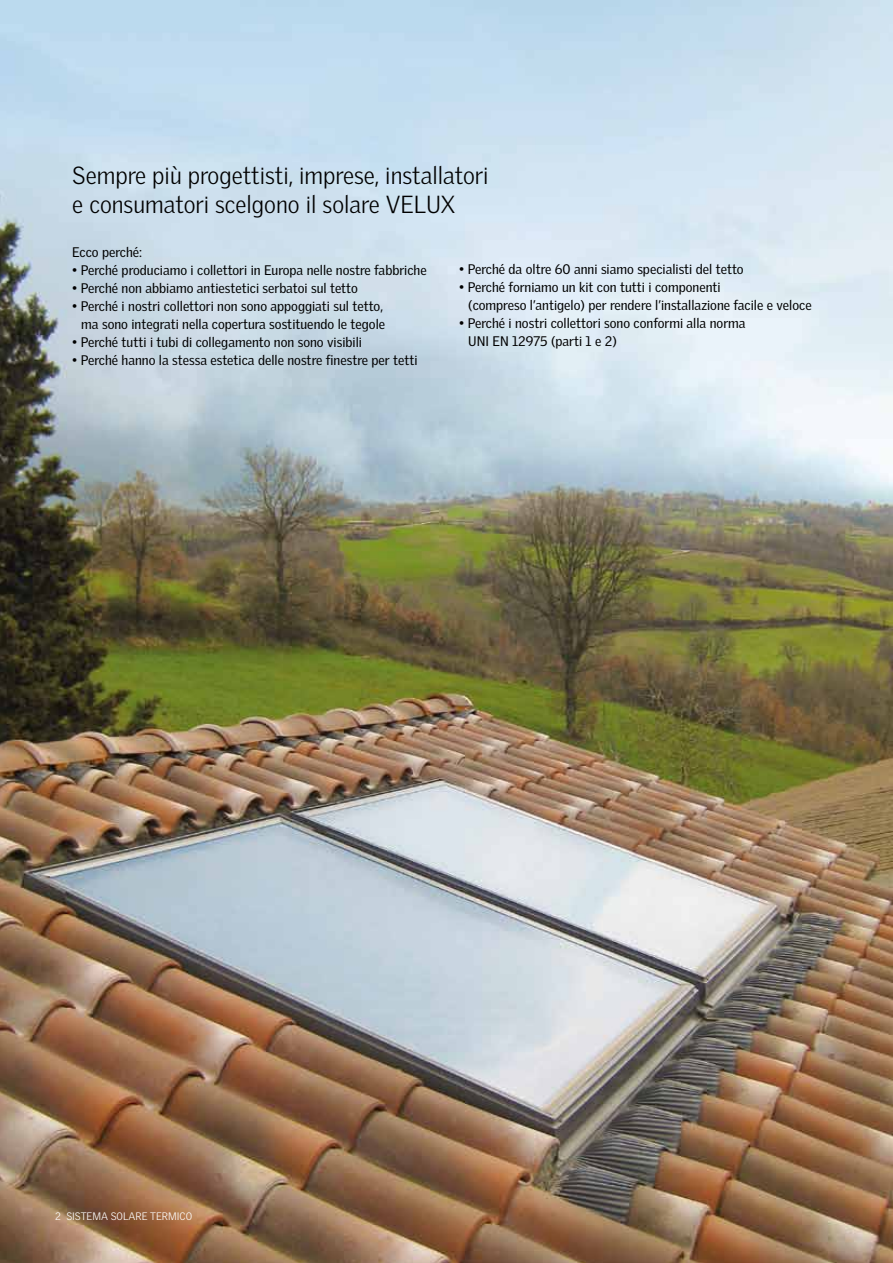
<style>
.page{position:relative;width:893px;height:1263px;background:#fff}
.page>*{position:absolute;margin:0;border:0;box-sizing:border-box;transform-origin:0 0}
.t1{font:300 24px/28.8px "Velux Gothic";color:#000}
.t2{font:13.5px/18px "Velux Gothic";color:#000}
.t3{font:300 10.5px "Velux Gothic";color:#fff}
</style>
<div class="page">
<img style="left:0;top:0;width:893px;height:1263px">
<p class="t1" style="left:72px;top:161px;width:418px">Sempre più progettisti, imprese, installatori e consumatori scelgono il solare VELUX</p>
<p class="t2" style="left:72px;top:243px;width:71px">Ecco perché:</p>
<p class="t2" style="left:72px;top:261px;width:356px">• Perché produciamo i collettori in Europa nelle nostre fabbriche</p>
<p class="t2" style="left:72px;top:279px;width:287px">• Perché non abbiamo antiestetici serbatoi sul tetto</p>
<p class="t2" style="left:72px;top:297px;width:314px;text-align:right">• Perché i nostri collettori non sono appoggiati sul tetto, ma sono integrati nella copertura sostituendo le tegole</p>
<p class="t2" style="left:72px;top:333px;width:291px">• Perché tutti i tubi di collegamento non sono visibili</p>
<p class="t2" style="left:72px;top:351px;width:347px">• Perché hanno la stessa estetica delle nostre finestre per tetti</p>
<p class="t2" style="left:459px;top:260px;width:286px">• Perché da oltre 60 anni siamo specialisti del tetto</p>
<p class="t2" style="left:468px;top:278px;width:345px;text-indent:-9px">• Perché forniamo un kit con tutti i componenti<br>(compreso l’antigelo) per rendere l’installazione facile e veloce</p>
<p class="t2" style="left:468px;top:314px;width:279px;text-indent:-9px">• Perché i nostri collettori sono conformi alla norma<br>UNI EN 12975 (parti 1 e 2)</p>
<p class="t3" style="left:55px;top:1210px;width:138px">2 SISTEMA SOLARE TERMICO</p>
</div>
